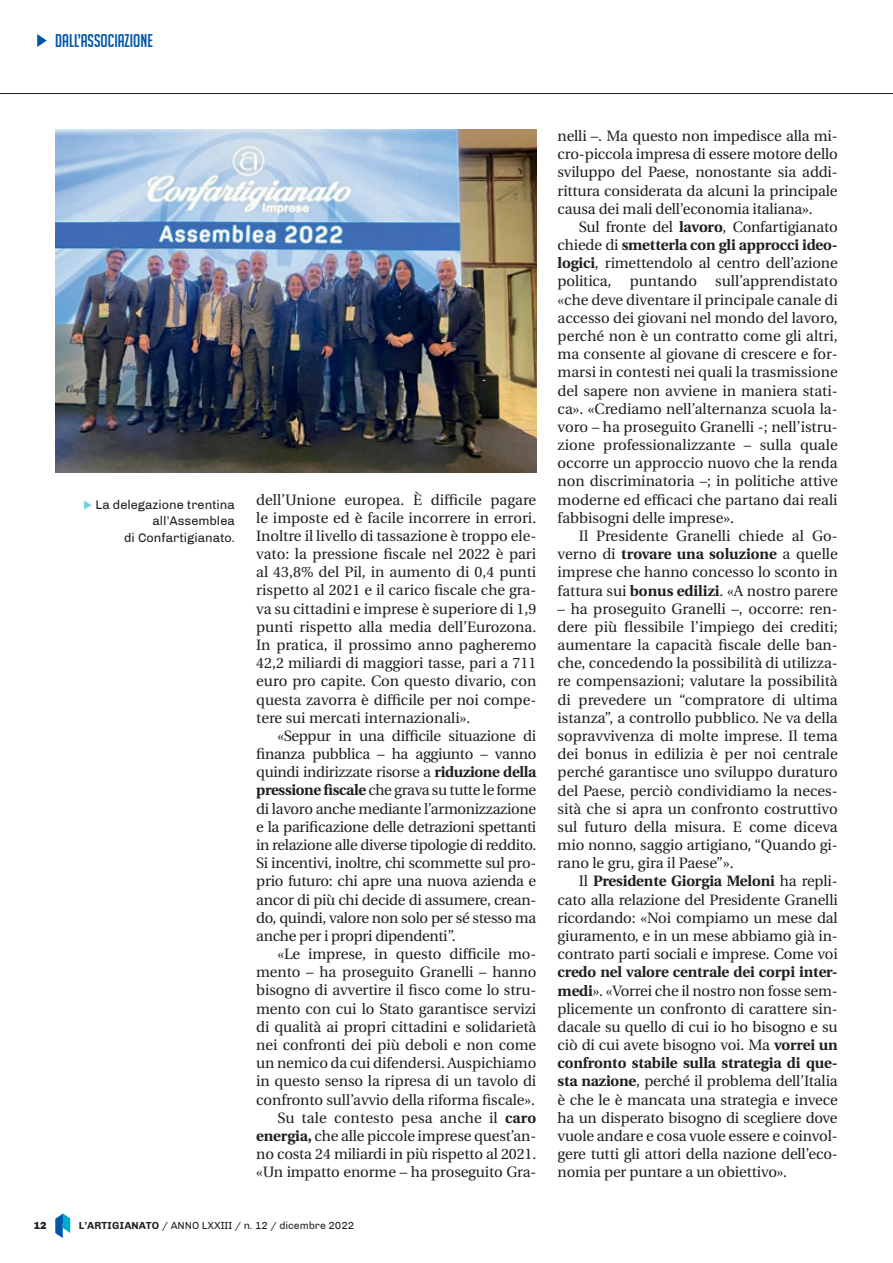
<style>
.page{position:relative;width:893px;height:1263px;background:#fff}
.page>*{position:absolute;margin:0;border:0;box-sizing:border-box;transform-origin:0 0}
.t1{font:18px "Big Noodle Titling";color:#0157a8}
.t2{font:15px/18.1px "Heuristica";letter-spacing:-.005em;color:#231f20;text-align:justify}
.t3{font:12.75px/16.5px "Chivo";color:#231f20;text-align:right}
.t4{font:10.5px "Chivo";color:#231f20}
.t5{font:900 10.5px "Chivo";color:#231f20}
.s1{font-weight:700}
</style>
<div class="page">
<svg style="left:55px;top:1214px;width:15px;height:24px"></svg>
<svg style="left:37px;top:34px;width:10px;height:13px"></svg>
<hr style="left:0;top:93px;width:893px;height:1px;background:#231f20">
<img style="left:55px;top:130px;width:481px;height:342px">
<p class="t1" style="left:55px;top:31px;width:99px">DALL’ASSOCIAZIONE</p>
<p class="t3" style="left:96px;top:496px;width:141px">La delegazione trentina all’Assemblea<br>di Confartigianato.</p>
<p class="t2" style="left:256px;top:490px;width:282px">dell’Unione europea. È difficile pagare le imposte ed è facile incorrere in errori.<br>Inoltre il livello di tassazione è troppo ele&shy;vato: la pressione fiscale nel 2022 è pari al 43,8% del Pil, in aumento di 0,4 punti rispetto al 2021 e il carico fiscale che gra&shy;va su cittadini e imprese è superiore di 1,9 punti rispetto alla media dell’Eurozona.<br>In pratica, il prossimo anno pagheremo 42,2 miliardi di maggiori tasse, pari a 711 euro pro capite. Con questo divario, con questa zavorra è difficile per noi compe&shy;tere sui mercati internazionali».</p>
<p class="t2" style="left:256px;top:727px;width:282px;text-indent:21px">«Seppur in una difficile situazione di finanza pubblica – ha aggiunto – vanno quindi indirizzate risorse a <span class="s1">riduzione della pressione fiscale</span> che grava su tutte le forme di lavoro anche mediante l’armonizzazione e la parificazione delle detrazioni spettanti in relazione alle diverse tipologie di reddito.<br>Si incentivi, inoltre, chi scommette sul pro&shy;prio futuro: chi apre una nuova azienda e ancor di più chi decide di assumere, crean&shy;do, quindi, valore non solo per sé stesso ma anche per i propri dipendenti”.</p>
<p class="t2" style="left:256px;top:945px;width:282px;text-align:right">«Le imprese, in questo difficile mo&shy;mento – ha proseguito Granelli – hanno bisogno di avvertire il fisco come lo stru&shy;mento con cui lo Stato garantisce servizi di qualità ai propri cittadini e solidarietà nei confronti dei più deboli e non come un nemico da cui difendersi. Auspichiamo in questo senso la ripresa di un tavolo di confronto sull’avvio della riforma fiscale».<br>Su tale contesto pesa anche il <span class="s1">caro energia,</span> che alle piccole imprese quest’an&shy;no costa 24 miliardi in più rispetto al 2021. «Un impatto enorme – ha proseguito Gra-</p>
<p class="t5" style="left:34px;top:1219px;width:14px">12</p>
<p class="t4" style="left:79px;top:1219px;width:277px"><span class="s1">L’ARTIGIANATO</span> / ANNO LXXIII / n. 12 / dicembre 2022</p>
<p class="t2" style="left:558px;top:127px;width:282px">nelli –. Ma questo non impedisce alla mi&shy;cro-piccola impresa di essere motore dello sviluppo del Paese, nonostante sia addi&shy;rittura considerata da alcuni la principale causa dei mali dell’economia italiana».</p>
<p class="t2" style="left:558px;top:218px;width:282px;text-align:left;text-indent:21px">Sul fronte del <span class="s1">lavoro</span>, Confartigianato chiede di <span class="s1">smetterla con gli approcci ideo&shy;logici</span>, rimettendolo al centro dell’azione politica, puntando sull’apprendistato «che deve diventare il principale canale di accesso dei giovani nel mondo del lavoro, perché non è un contratto come gli altri, ma consente al giovane di crescere e for&shy;marsi in contesti nei quali la trasmissione del sapere non avviene in maniera stati&shy;ca». «Crediamo nell’alternanza scuola la&shy;voro – ha proseguito Granelli -; nell’istru&shy;zione professionalizzante – sulla quale occorre un approccio nuovo che la renda non discriminatoria –; in politiche attive moderne ed efficaci che partano dai reali fabbisogni delle imprese».</p>
<p class="t2" style="left:558px;top:527px;width:282px;text-indent:21px">Il Presidente Granelli chiede al Go&shy;verno di <span class="s1">trovare una soluzione</span> a quelle imprese che hanno concesso lo sconto in fattura sui <span class="s1">bonus edilizi</span>. «A nostro parere</p>
<p class="t2" style="left:558px;top:600px;width:282px">– ha proseguito Granelli –, occorre: ren&shy;dere più flessibile l’impiego dei crediti; aumentare la capacità fiscale delle ban&shy;che, concedendo la possibilità di utilizza&shy;re compensazioni; valutare la possibilità di prevedere un “compratore di ultima istanza”, a controllo pubblico. Ne va della sopravvivenza di molte imprese. Il tema dei bonus in edilizia è per noi centrale perché garantisce uno sviluppo duraturo del Paese, perciò condividiamo la neces&shy;sità che si apra un confronto costruttivo sul futuro della misura. E come diceva mio nonno, saggio artigiano, “Quando gi&shy;rano le gru, gira il Paese”».</p>
<p class="t2" style="left:558px;top:872px;width:282px;text-indent:21px">Il <span class="s1">Presidente Giorgia Meloni</span> ha repli&shy;cato alla relazione del Presidente Granelli ricordando: «Noi compiamo un mese dal giuramento, e in un mese abbiamo già in&shy;contrato parti sociali e imprese. Come voi</p>
<p class="t2" style="left:558px;top:963px;width:282px"><span class="s1">credo nel valore centrale dei corpi inter&shy;medi</span>». «Vorrei che il nostro non fosse sem&shy;plicemente un confronto di carattere sin&shy;dacale su quello di cui io ho bisogno e su ciò di cui avete bisogno voi. Ma <span class="s1">vorrei un confronto stabile sulla strategia di que&shy;sta nazione</span>, perché il problema dell’Italia è che le è mancata una strategia e invece ha un disperato bisogno di scegliere dove vuole andare e cosa vuole essere e coinvol&shy;gere tutti gli attori della nazione dell’eco&shy;nomia per puntare a un obiettivo».</p>
</div>
